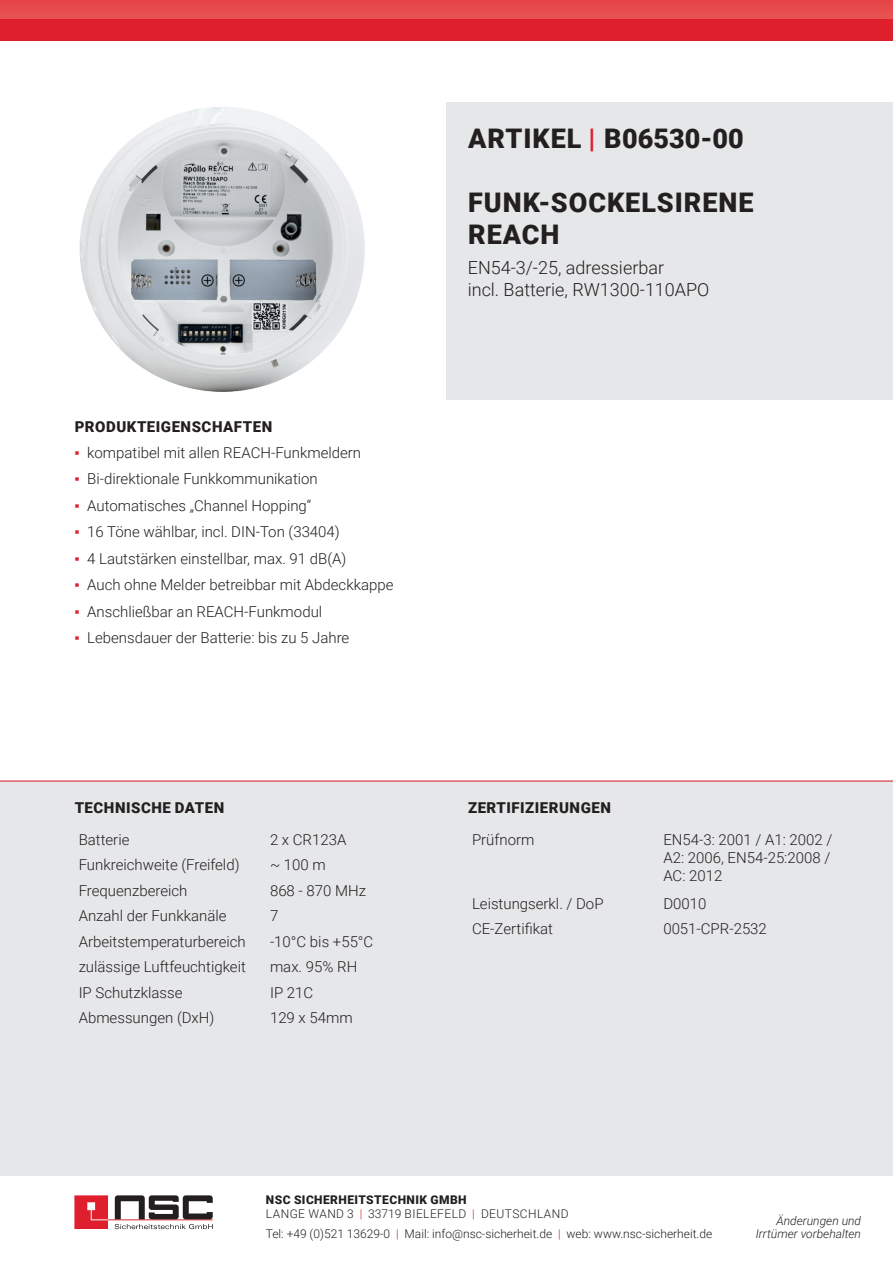
<style>
.page{position:relative;width:893px;height:1263px;background:#fff}
.page>*{position:absolute;margin:0;border:0;box-sizing:border-box;transform-origin:0 0}
.t1{font:900 27px/32.4px "Roboto";letter-spacing:.035em;color:#231f20}
.t2{font:900 27px "Roboto";letter-spacing:.015em;color:#231f20}
.t3{font:300 18px/21.6px "Roboto";color:#231f20}
.t4{font:300 15px/18px "Roboto";color:#231f20}
.t5{font:900 15px "Roboto";letter-spacing:.035em;color:#231f20}
.t6{font:300 12px "Roboto";color:#231f20}
.t7{font:300 12px/13.5px "Roboto";letter-spacing:.035em;color:#231f20}
.t8{font:italic 300 12px/13.5px "Roboto";color:#231f20;text-align:right}
.s1{color:#df1f2e}
.s2{font-family:"Arial Narrow";font-weight:400;color:#df1f2e}
.s3{font-weight:900}
</style>
<div class="page">
<div style="left:0;top:781px;width:893px;height:395px;background:#e6e7e9"></div>
<div style="left:446px;top:102px;width:447px;height:298px;background:#e6e7e9"></div>
<hr style="left:0;top:781px;width:893px;height:1px;background:#df1f2e">
<div style="left:0;top:0;width:893px;height:40px;background:#df1f2e"></div>
<div style="left:0;top:0;width:893px;height:19px;background:#e64b4e"></div>
<svg style="left:74px;top:1195px;width:139px;height:34px"></svg>
<img style="left:79px;top:107px;width:286px;height:285px">
<h1 class="t2" style="left:468px;top:119px;width:277px">ARTIKEL <span class="s1">|</span> B06530-00</h1>
<p class="t5" style="left:75px;top:416px;width:199px">PRODUKTEIGENSCHAFTEN</p>
<p class="t4" style="left:74px;top:443px;width:288px"><span class="s2">▪</span> kompatibel mit allen REACH-Funkmeldern</p>
<p class="t4" style="left:74px;top:469px;width:245px"><span class="s2">▪</span> Bi-direktionale Funkkommunikation</p>
<p class="t4" style="left:74px;top:496px;width:239px"><span class="s2">▪</span> Automatisches „Channel Hopping“</p>
<p class="t4" style="left:74px;top:522px;width:267px"><span class="s2">▪</span> 16 Töne wählbar, incl. DIN-Ton (33404)</p>
<p class="t4" style="left:74px;top:549px;width:273px"><span class="s2">▪</span> 4 Lautstärken einstellbar, max. 91 dB(A)</p>
<p class="t4" style="left:74px;top:575px;width:320px"><span class="s2">▪</span> Auch ohne Melder betreibbar mit Abdeckkappe</p>
<p class="t4" style="left:74px;top:602px;width:249px"><span class="s2">▪</span> Anschließbar an REACH-Funkmodul</p>
<p class="t4" style="left:74px;top:628px;width:276px"><span class="s2">▪</span> Lebensdauer der Batterie: bis zu 5 Jahre</p>
<h1 class="t1" style="left:468px;top:185px;width:287px">FUNK-SOCKELSIRENE<br>REACH</h1>
<p class="t3" style="left:468px;top:256px;width:243px">EN54-3/-25, adressierbar<br>incl. Batterie, RW1300-110APO</p>
<p class="t5" style="left:75px;top:797px;width:151px">TECHNISCHE DATEN</p>
<p class="t5" style="left:468px;top:797px;width:144px">ZERTIFIZIERUNGEN</p>
<p class="t4" style="left:79px;top:830px;width:52px">Batterie</p>
<p class="t4" style="left:270px;top:830px;width:78px">2 x CR123A</p>
<p class="t4" style="left:79px;top:855px;width:162px">Funkreichweite (Freifeld)</p>
<p class="t4" style="left:270px;top:855px;width:57px">~ 100 m</p>
<p class="t4" style="left:79px;top:881px;width:110px">Frequenzbereich</p>
<p class="t4" style="left:270px;top:881px;width:97px">868 - 870 MHz</p>
<p class="t4" style="left:79px;top:906px;width:149px">Anzahl der Funkkanäle</p>
<p class="t4" style="left:270px;top:906px;width:10px">7</p>
<p class="t4" style="left:79px;top:932px;width:169px">Arbeitstemperaturbereich</p>
<p class="t4" style="left:270px;top:932px;width:105px">-10°C bis +55°C</p>
<p class="t4" style="left:79px;top:957px;width:169px">zulässige Luftfeuchtigkeit</p>
<p class="t4" style="left:270px;top:957px;width:89px">max. 95% RH</p>
<p class="t4" style="left:79px;top:983px;width:105px">IP Schutzklasse</p>
<p class="t4" style="left:270px;top:983px;width:45px">IP 21C</p>
<p class="t4" style="left:79px;top:1008px;width:137px">Abmessungen (DxH)</p>
<p class="t4" style="left:270px;top:1008px;width:84px">129 x 54mm</p>
<p class="t4" style="left:472px;top:830px;width:64px">Prüfnorm</p>
<p class="t4" style="left:663px;top:830px;width:171px">EN54-3: 2001 / A1: 2002 /<br>A2: 2006, EN54-25:2008 /<br>AC: 2012</p>
<p class="t4" style="left:472px;top:894px;width:133px">Leistungserkl. / DoP</p>
<p class="t4" style="left:663px;top:894px;width:45px">D0010</p>
<p class="t4" style="left:472px;top:919px;width:82px">CE-Zertifikat</p>
<p class="t4" style="left:663px;top:919px;width:105px">0051-CPR-2532</p>
<p class="t7" style="left:266px;top:1193px;width:304px"><span class="s3">NSC SICHERHEITSTECHNIK GMBH<br></span>LANGE WAND 3 <span class="s1">|</span> 33719 BIELEFELD <span class="s1">|</span> DEUTSCHLAND</p>
<p class="t6" style="left:266px;top:1225px;width:448px">Tel: +49 (0)521 13629-0 <span class="s1">|</span> Mail: info@nsc-sicherheit.de <span class="s1">|</span> web: www.nsc-sicherheit.de</p>
<p class="t8" style="left:756px;top:1213px;width:107px">Änderungen und<br>Irrtümer vorbehalten</p>
</div>
